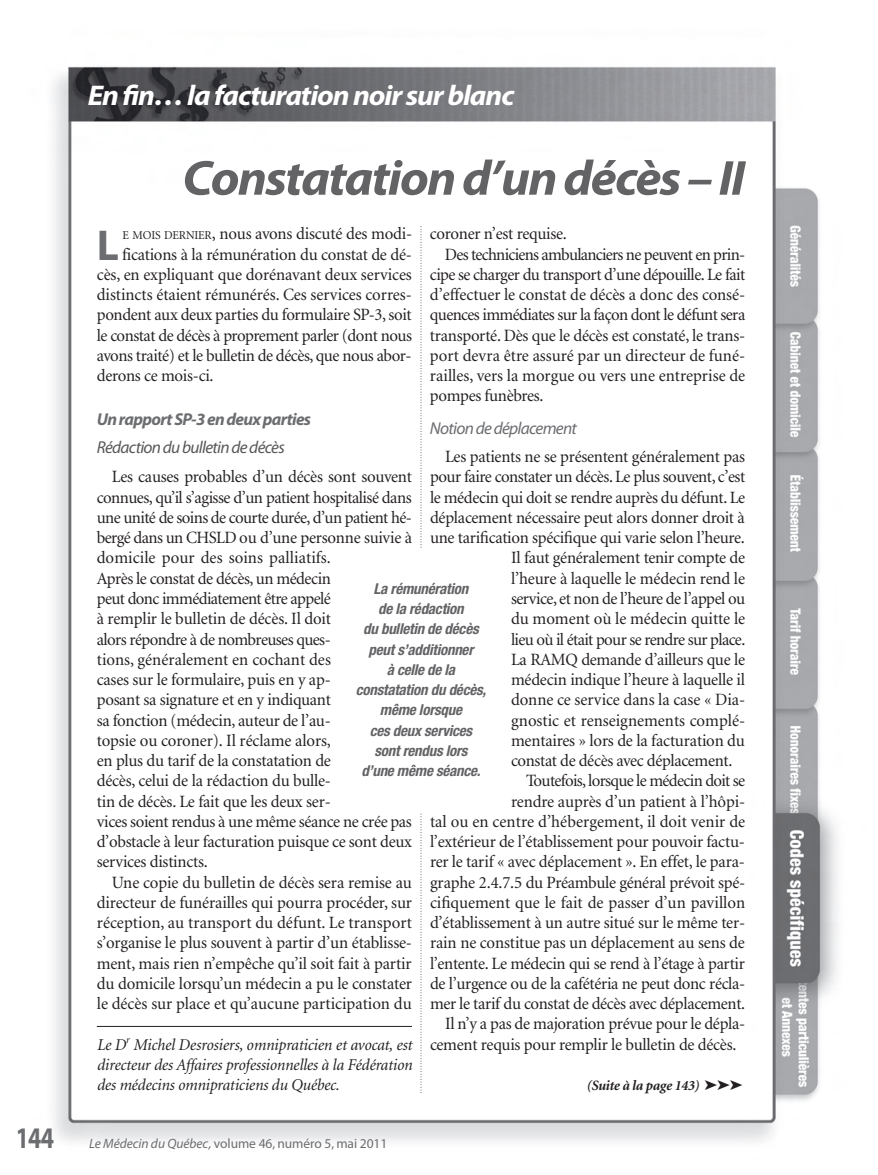
<style>
.page{position:relative;width:878px;height:1175px;background:#fff}
.page>*{position:absolute;margin:0;border:0;box-sizing:border-box;transform-origin:0 0}
.t1{font:italic 700 49.5px "Myriad Pro";letter-spacing:-.035em;color:#636366;scale:1.05 1}
.t2{font:700 43.35px "Myriad Pro";color:#6c6d70}
.t3{font:700 30px "Myriad Pro";color:#6c6d70;scale:.8 1}
.t4{font:italic 700 28.5px "Myriad Pro";letter-spacing:-.035em;color:#fff;scale:1.05 1}
.t5{font:17.25px/20.2px "Minion";letter-spacing:-.015em;color:#231f20}
.t6{font:17.25px "Minion";letter-spacing:-.035em;color:#231f20}
.t7{font:17.25px "Minion";letter-spacing:-.04em;color:#231f20}
.t8{font:17.25px "Minion";letter-spacing:.005em;color:#231f20}
.t9{font:italic 700 17.25px "Myriad Pro";letter-spacing:-.04em;color:#6c6d70}
.t10{font:italic 17.25px "Myriad Pro";letter-spacing:-.04em;color:#57585a}
.t11{font:italic 17.25px "Myriad Pro";letter-spacing:-.04em;color:#6c6d70}
.t12{font:italic 16.5px/20.2px "Minion";letter-spacing:-.01em;color:#231f20;text-align:justify}
.t13{font:italic 700 condensed 15px/20.2px "Helvetica Neue";letter-spacing:-.015em;color:#636366;text-align:center}
.t14{font:italic 700 14.25px "Minion";letter-spacing:-.02em;color:#231f20}
.t15{font:13.5px "Myriad Pro";letter-spacing:-.005em;color:#6c6d70}
.s1{font-size:12.15px}
.s2{font-style:italic}
</style>
<div class="page">
<img style="left:52px;top:66px;width:786px;height:1076px">
<hr style="left:97px;top:1026px;width:315px;height:1px;background:#231f20">
<svg style="left:420px;top:814px;width:1px;height:280px"></svg>
<svg style="left:420px;top:226px;width:1px;height:322px"></svg>
<div style="left:430px;top:1069px;width:312px;height:27px;background:#fff"></div>
<div style="left:344px;top:552px;width:153px;height:257px;background:#fff"></div>
<h3 class="t4" style="left:88px;top:84px;width:408px">En fin… la facturation noir sur blanc</h3>
<h1 class="t1" style="left:182px;top:159px;width:537px">Constatation d’un décès – II</h1>
<h2 class="t2" style="left:97px;top:229px;width:24px">L</h2>
<p class="t5" style="left:122px;top:225px;width:291px"><span class="s1">E MOIS DERNIER</span>, nous avons discuté des modi-</p>
<p class="t5" style="left:430px;top:225px;width:138px">coroner n’est requise.</p>
<p class="t7" style="left:445px;top:247px;width:302px">Des techniciens ambulanciers ne peuvent en prin-</p>
<p class="t5" style="left:430px;top:266px;width:317px">cipe se charger du transport d’une dépouille. Le fait</p>
<p class="t5" style="left:430px;top:286px;width:317px">d’effectuer le constat de décès a donc des consé-</p>
<p class="t6" style="left:430px;top:308px;width:317px">quences immédiates sur la façon dont le défunt sera</p>
<p class="t5" style="left:430px;top:326px;width:316px">transporté. Dès que le décès est constaté, le trans-</p>
<p class="t5" style="left:430px;top:347px;width:316px">port devra être assuré par un directeur de funé-</p>
<p class="t5" style="left:430px;top:367px;width:317px">railles, vers la morgue ou vers une entreprise de</p>
<p class="t5" style="left:430px;top:387px;width:115px">pompes funèbres.</p>
<p class="t11" style="left:430px;top:422px;width:148px">Notion de déplacement</p>
<p class="t5" style="left:445px;top:448px;width:301px">Les patients ne se présentent généralement pas</p>
<p class="t5" style="left:430px;top:468px;width:317px">pour faire constater un décès. Le plus souvent, c’est</p>
<p class="t5" style="left:430px;top:488px;width:317px">le médecin qui doit se rendre auprès du défunt. Le</p>
<p class="t5" style="left:430px;top:508px;width:316px">déplacement nécessaire peut alors donner droit à</p>
<p class="t5" style="left:430px;top:529px;width:316px">une tarification spécifique qui varie selon l’heure.</p>
<p class="t5" style="left:511px;top:549px;width:235px">Il faut généralement tenir compte de</p>
<p class="t5" style="left:511px;top:569px;width:235px">l’heure à laquelle le médecin rend le</p>
<p class="t5" style="left:511px;top:589px;width:236px">service, et non de l’heure de l’appel ou</p>
<p class="t5" style="left:511px;top:610px;width:236px">du moment où le médecin quitte le</p>
<p class="t6" style="left:511px;top:632px;width:236px">lieu où il était pour se rendre sur place.</p>
<p class="t5" style="left:511px;top:650px;width:235px">La RAMQ demande d’ailleurs que le</p>
<p class="t5" style="left:511px;top:671px;width:235px">médecin indique l’heure à laquelle il</p>
<p class="t5" style="left:511px;top:691px;width:235px">donne ce service dans la case « Dia -</p>
<p class="t5" style="left:511px;top:711px;width:236px">gnostic et renseignements complé-</p>
<p class="t5" style="left:511px;top:731px;width:235px">mentaires » lors de la facturation du</p>
<p class="t5" style="left:511px;top:752px;width:223px">constat de décès avec déplacement.</p>
<p class="t6" style="left:526px;top:774px;width:221px">Toutefois, lorsque le médecin doit se</p>
<p class="t5" style="left:511px;top:792px;width:236px">rendre auprès d’un patient à l’hôpi-</p>
<p class="t8" style="left:430px;top:814px;width:317px">tal ou en centre d’hébergement, il doit venir de</p>
<p class="t5" style="left:430px;top:833px;width:316px">l’extérieur de l’établissement pour pouvoir factu-</p>
<p class="t5" style="left:430px;top:853px;width:316px">rer le tarif « avec déplacement ». En effet, le para-</p>
<p class="t5" style="left:430px;top:873px;width:317px">graphe 2.4.7.5 du Préam bule général prévoit spé-</p>
<p class="t5" style="left:430px;top:893px;width:317px">cifiquement que le fait de passer d’un pavillon</p>
<p class="t5" style="left:430px;top:914px;width:316px">d’établissement à un autre situé sur le même ter-</p>
<p class="t5" style="left:430px;top:934px;width:316px">rain ne constitue pas un déplacement au sens de</p>
<p class="t5" style="left:430px;top:954px;width:316px">l’entente. Le médecin qui se rend à l’étage à partir</p>
<p class="t5" style="left:430px;top:974px;width:317px">de l’urgence ou de la cafétéria ne peut donc récla-</p>
<p class="t5" style="left:430px;top:995px;width:317px">mer le tarif du constat de décès avec déplacement.</p>
<p class="t5" style="left:445px;top:1015px;width:302px">Il n’y a pas de majoration prévue pour le dépla-</p>
<p class="t5" style="left:430px;top:1035px;width:308px">cement requis pour remplir le bulletin de décès.</p>
<p class="t5" style="left:122px;top:245px;width:291px">fications à la rémunération du constat de dé-</p>
<p class="t5" style="left:97px;top:265px;width:316px">cès, en expliquant que dorénavant deux services</p>
<p class="t5" style="left:97px;top:286px;width:316px">distincts étaient rémunérés. Ces services corres-</p>
<p class="t5" style="left:97px;top:306px;width:316px">pondent aux deux parties du formulaire SP-3, soit</p>
<p class="t5" style="left:97px;top:326px;width:317px">le constat de décès à proprement parler (dont nous</p>
<p class="t5" style="left:97px;top:346px;width:316px">avons traité) et le bulletin de décès, que nous abor-</p>
<p class="t5" style="left:97px;top:367px;width:118px">derons ce mois-ci.</p>
<p class="t9" style="left:97px;top:412px;width:216px">Un rapport SP-3 en deux parties</p>
<p class="t10" style="left:97px;top:441px;width:189px">Rédaction du bulletin de décès</p>
<p class="t5" style="left:97px;top:468px;width:317px;text-indent:15px">Les causes probables d’un décès sont souvent connues, qu’il s’agisse d’un patient hospitalisé dans une unité de soins de courte durée, d’un patient hé&shy;bergé dans un CHSLD ou d’une personne suivie à domicile pour des soins palliatifs.<br>Après le constat de décès, un médecin<br>peut donc immédiatement être appelé<br>à remplir le bulletin de décès. Il doit<br>alors répondre à de nombreuses ques-<br>tions, généralement en cochant des<br>cases sur le formulaire, puis en y ap-<br>posant sa signature et en y indiquant<br>sa fonction (médecin, auteur de l’au-<br>topsie ou coroner). Il réclame alors,<br>en plus du tarif de la constatation de<br>décès, celui de la rédaction du bulle-<br>tin de décès. Le fait que les deux ser-<br>vices soient rendus à une même séance ne crée pas d’obstacle à leur facturation puisque ce sont deux services distincts.</p>
<p class="t5" style="left:97px;top:873px;width:317px;text-align:justify;text-indent:15px">Une copie du bulletin de décès sera remise au directeur de funérailles qui pourra procéder, sur réception, au transport du défunt. Le transport s’organise le plus souvent à partir d’un établisse&shy;ment, mais rien n’empêche qu’il soit fait à partir du domicile lorsqu’un médecin a pu le constater le décès sur place et qu’aucune participation du</p>
<p class="t13" style="left:356px;top:579px;width:132px">La rémunération<br>de la rédaction<br>du bulletin de décès peut s’additionner<br>à celle de la constatation du décès, même lorsque<br>ces deux services sont rendus lors<br>d’une même séance.</p>
<p class="t12" style="left:97px;top:1035px;width:317px">Le D<sup>r</sup> Michel Desrosiers, omnipraticien et avocat, est directeur des Affaires professionnelles à la Fédération des médecins omnipraticiens du Québec.</p>
<p class="t14" style="left:586px;top:1080px;width:158px">(Suite à la page 143) ➤➤➤</p>
<h3 class="t3" style="left:16px;top:1126px;width:49px">144</h3>
<p class="t15" style="left:89px;top:1138px;width:299px"><span class="s2">Le Médecin du Québec,</span> volume 46, numéro 5, mai 2011</p>
</div>
